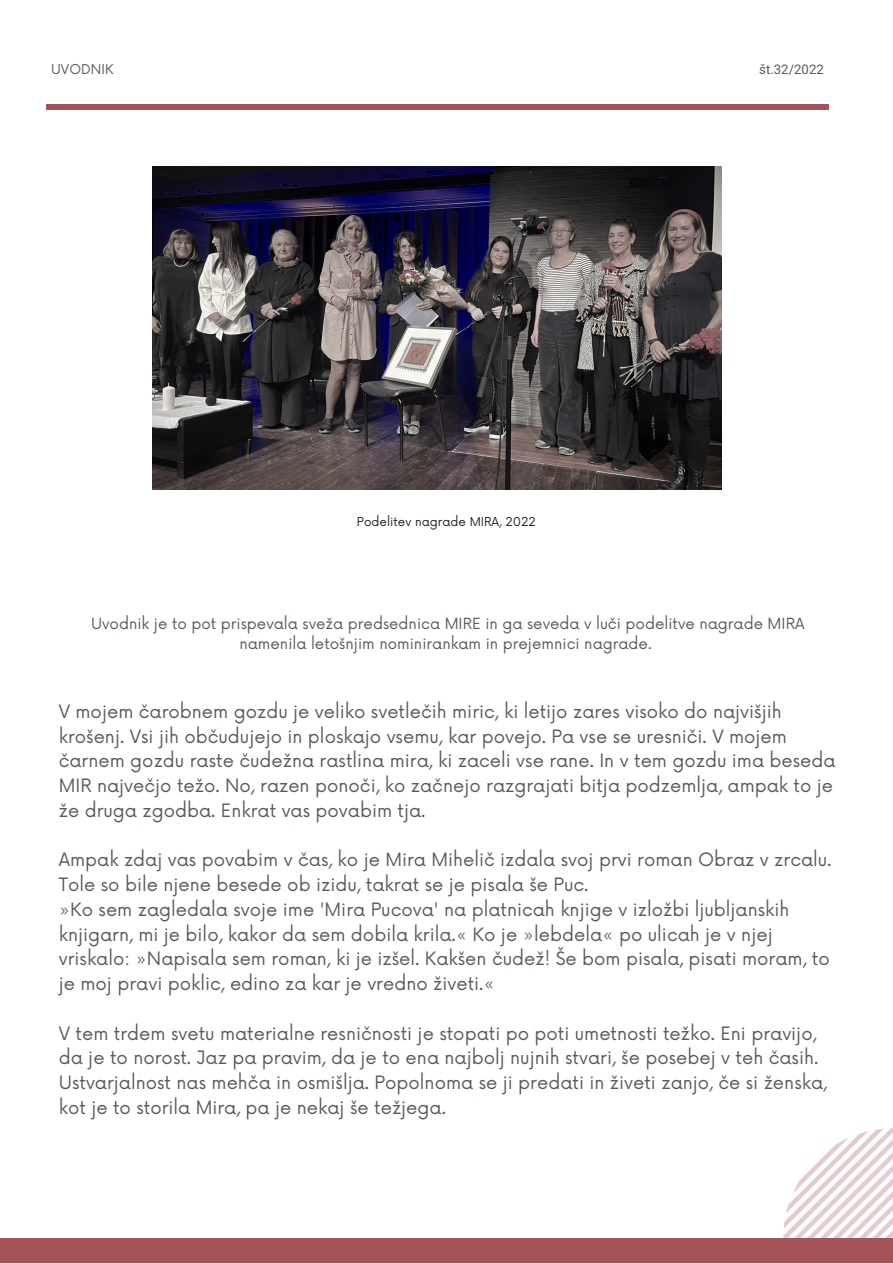
<style>
.page{position:relative;width:893px;height:1264px;background:#fff}
.page>*{position:absolute;margin:0;border:0;box-sizing:border-box;transform-origin:0 0}
.t1{font:18px/24.8px "Now";color:#565b5b}
.t2{font:15px/20.2px "Now";color:#565b5b;text-align:center}
.t3{font:13.2px "Araboto";color:#565b5b}
.t4{font:13.2px "Now";color:#565b5b}
.t5{font:12px "Now";color:#222}
</style>
<div class="page">
<div style="left:0;top:1237px;width:892px;height:25px;background:#a65259"></div>
<div style="left:46px;top:104px;width:782px;height:6px;background:#a65259"></div>
<svg style="left:783px;top:1128px;width:109px;height:110px"></svg>
<img style="left:153px;top:166px;width:568px;height:323px">
<p class="t4" style="left:51px;top:62px;width:64px">UVODNIK</p>
<p class="t3" style="left:759px;top:61px;width:66px">št.32/2022</p>
<p class="t5" style="left:357px;top:515px;width:180px">Podelitev nagrade MIRA, 2022</p>
<p class="t2" style="left:91px;top:614px;width:715px">Uvodnik je to pot prispevala sveža predsednica MIRE in ga seveda v luči podelitve nagrade MIRA namenila letošnjim nominirankam in prejemnici nagrade.</p>
<p class="t1" style="left:59px;top:700px;width:778px">V mojem čarobnem gozdu je veliko svetlečih miric, ki letijo zares visoko do najvišjih krošenj. Vsi jih občudujejo in ploskajo vsemu, kar povejo. Pa vse se uresniči. V mojem čarnem gozdu raste čudežna rastlina mira, ki zaceli vse rane. In v tem gozdu ima beseda MIR največjo težo. No, razen ponoči, ko začnejo razgrajati bitja podzemlja, ampak to je že druga zgodba. Enkrat vas povabim tja.</p>
<p class="t1" style="left:59px;top:848px;width:774px">Ampak zdaj vas povabim v čas, ko je Mira Mihelič izdala svoj prvi roman Obraz v zrcalu.<br>Tole so bile njene besede ob izidu, takrat se je pisala še Puc.<br>»Ko sem zagledala svoje ime 'Mira Pucova' na platnicah knjige v izložbi ljubljanskih knjigarn, mi je bilo, kakor da sem dobila krila.« Ko je »lebdela« po ulicah je v njej vriskalo: »Napisala sem roman, ki je izšel. Kakšen čudež! Še bom pisala, pisati moram, to je moj pravi poklic, edino za kar je vredno živeti.«</p>
<p class="t1" style="left:59px;top:1021px;width:769px">V tem trdem svetu materialne resničnosti je stopati po poti umetnosti težko. Eni pravijo, da je to norost. Jaz pa pravim, da je to ena najbolj nujnih stvari, še posebej v teh časih.<br>Ustvarjalnost nas mehča in osmišlja. Popolnoma se ji predati in živeti zanjo, če si ženska, kot je to storila Mira, pa je nekaj še težjega.</p>
</div>
